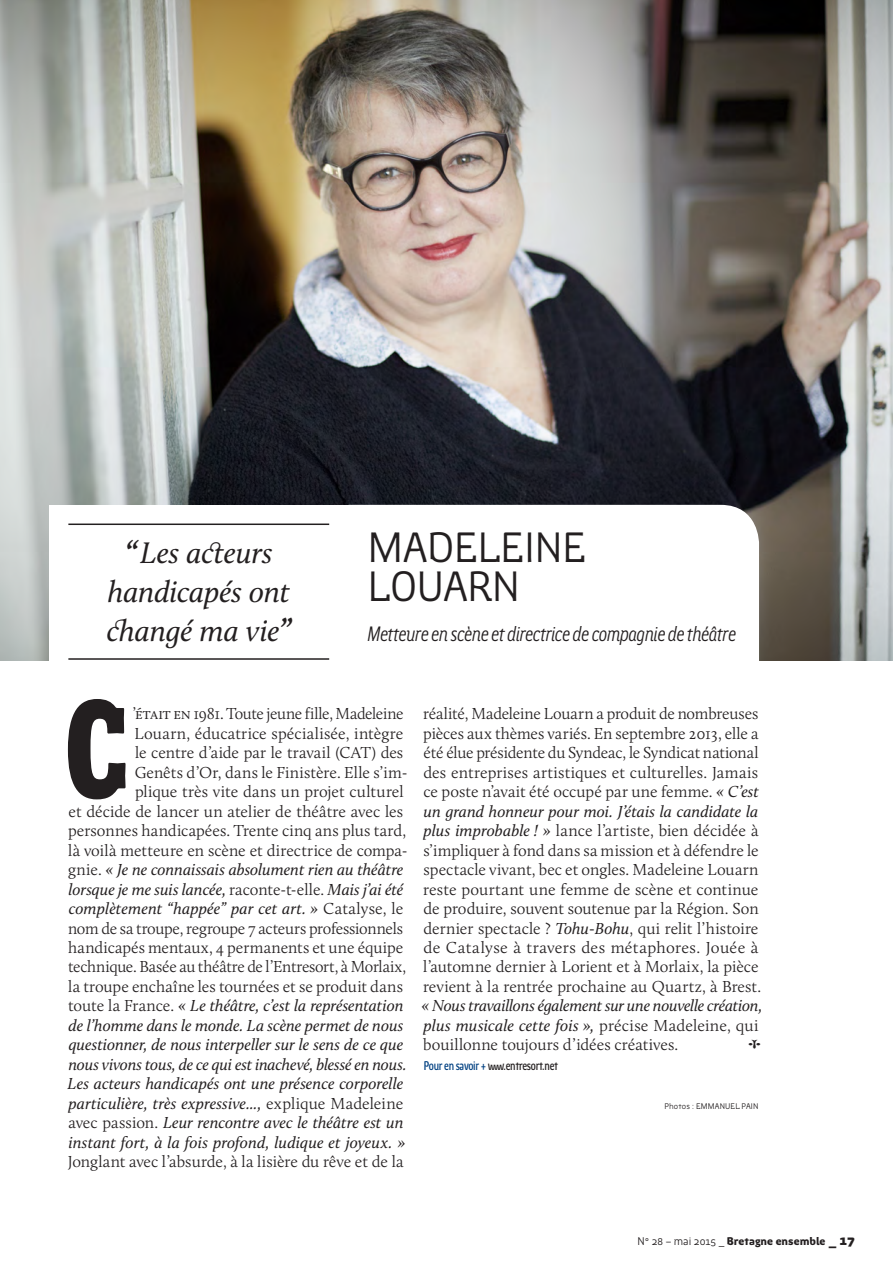
<style>
.page{position:relative;width:893px;height:1263px;background:#fff}
.page>*{position:absolute;margin:0;border:0;box-sizing:border-box;transform-origin:0 0}
.t1{font:900 141.3px "Region Bretagne Cond";color:#231f20}
.t2{font:42.75px/39px "Region Bretagne";color:#231f20}
.t3{font:italic 30.75px/39px "Calluna";letter-spacing:.005em;color:#231f20;text-align:center}
.t4{font:italic 21px "Region Bretagne Cond";letter-spacing:-.02em;color:#231f20}
._01_Texte_Courant{font:300 16.5px/19.5px "Calluna";color:#231f20;text-align:right}
._01_Texte_Courant-2{font:16.5px "Region Bretagne";color:#231f20}
._01_En_savoir{font:500 12.75px "Region Bretagne Cond";letter-spacing:-.02em;color:#231f20}
.t5{font:900 11.25px "Region Bretagne";color:#231f20}
.t6{font:8.25px "Region Bretagne";letter-spacing:.015em;color:#231f20}
.s1{font-weight:700}
.s2{font-weight:400;font-style:italic}
.s3{color:#014081}
.s4{font-weight:400}
.s5{font-size:15px}
</style>
<div class="page">
<img style="left:0;top:0;width:893px;height:661px">
<svg style="left:349px;top:505px;width:410px;height:156px"></svg>
<div style="left:49px;top:505px;width:300px;height:175px;background:#fff"></div>
<hr style="left:68px;top:523px;width:261px;height:2px;background:#231f20">
<hr style="left:68px;top:658px;width:261px;height:2px;background:#231f20">
<p class="t3" style="left:107px;top:533px;width:186px"><span class="s1">“</span>Les acteurs handicapés ont changé ma vie<span class="s1">”</span></p>
<p class="t2" style="left:368px;top:529px;width:220px">MADELEINE<br>LOUARN</p>
<p class="t4" style="left:368px;top:622px;width:370px">Metteure en scène et directrice de compagnie de théâtre</p>
<p class="t1" style="left:65px;top:672px;width:67px">C</p>
<p class="_01_Texte_Courant" style="left:68px;top:704px;width:342px">’était en 1981. Toute jeune fille, Madeleine<br>Louarn, éducatrice spécialisée, intègre<br>le centre d’aide par le travail (CAT) des<br>Genêts d’Or, dans le Finistère. Elle s’im-<br>plique très vite dans un projet culturel<br>et décide de lancer un atelier de théâtre avec les personnes handicapées. Trente cinq ans plus tard, là voilà metteure en scène et directrice de compa&shy;gnie. <span class="s2">« Je ne connaissais absolument rien au théâtre lorsque je me suis lancée,</span> raconte-t-elle. <span class="s2">Mais j’ai été complètement “happée” par cet art. »</span> Catalyse, le nom de sa troupe, regroupe 7 acteurs professionnels handicapés mentaux, 4 permanents et une équipe technique. Basée au théâtre de l’Entresort, à Morlaix, la troupe enchaîne les tournées et se produit dans toute la France. <span class="s2">« Le théâtre, c’est la représentation de l’homme dans le monde. La scène permet de nous questionner, de nous interpeller sur le sens de ce que nous vivons tous, de ce qui est inachevé, blessé en nous.<br>Les acteurs handicapés ont une présence corporelle particulière, très expressive...,</span> explique Madeleine avec passion. <span class="s2">Leur rencontre avec le théâtre est un instant fort, à la fois profond, ludique et joyeux. » </span>Jonglant avec l’absurde, à la lisière du rêve et de la</p>
<p class="_01_Texte_Courant" style="left:421px;top:704px;width:342px;text-align:left">réalité, Madeleine Louarn a produit de nombreuses pièces aux thèmes variés. En septembre 2013, elle a été élue présidente du Syndeac, le Syndicat national des entreprises artistiques et culturelles. Jamais ce poste n’avait été occupé par une femme. <span class="s2">« C’est un grand honneur pour moi. J’étais la candidate la plus improbable ! »</span> lance l’artiste, bien décidée à s’impliquer à fond dans sa mission et à défendre le spectacle vivant, bec et ongles. Madeleine Louarn reste pourtant une femme de scène et continue de produire, souvent soutenue par la Région. Son dernier spectacle ? <span class="s2">Tohu-Bohu</span>, qui relit l’histoire de Catalyse à travers des métaphores. Jouée à l’automne dernier à Lorient et à Morlaix, la pièce revient à la rentrée prochaine au Quartz, à Brest. <span class="s2">« Nous travaillons également sur une nouvelle création, plus musicale cette fois »,</span> précise Madeleine, qui bouillonne toujours d’idées créatives.</p>
<p class="_01_Texte_Courant-2" style="left:748px;top:1036px;width:15px">v</p>
<p class="_01_En_savoir" style="left:424px;top:1058px;width:136px"><span class="s3">Pour en savoir +</span>www.entresort.net</p>
<p class="t6" style="left:664px;top:1101px;width:96px">Photos : EMMANUEL PAIN</p>
<p class="t5" style="left:637px;top:1235px;width:219px"><span class="s4">N° 28 – mai 2015 _</span> Bretagne ensemble <span class="s5">_ 17</span></p>
</div>
